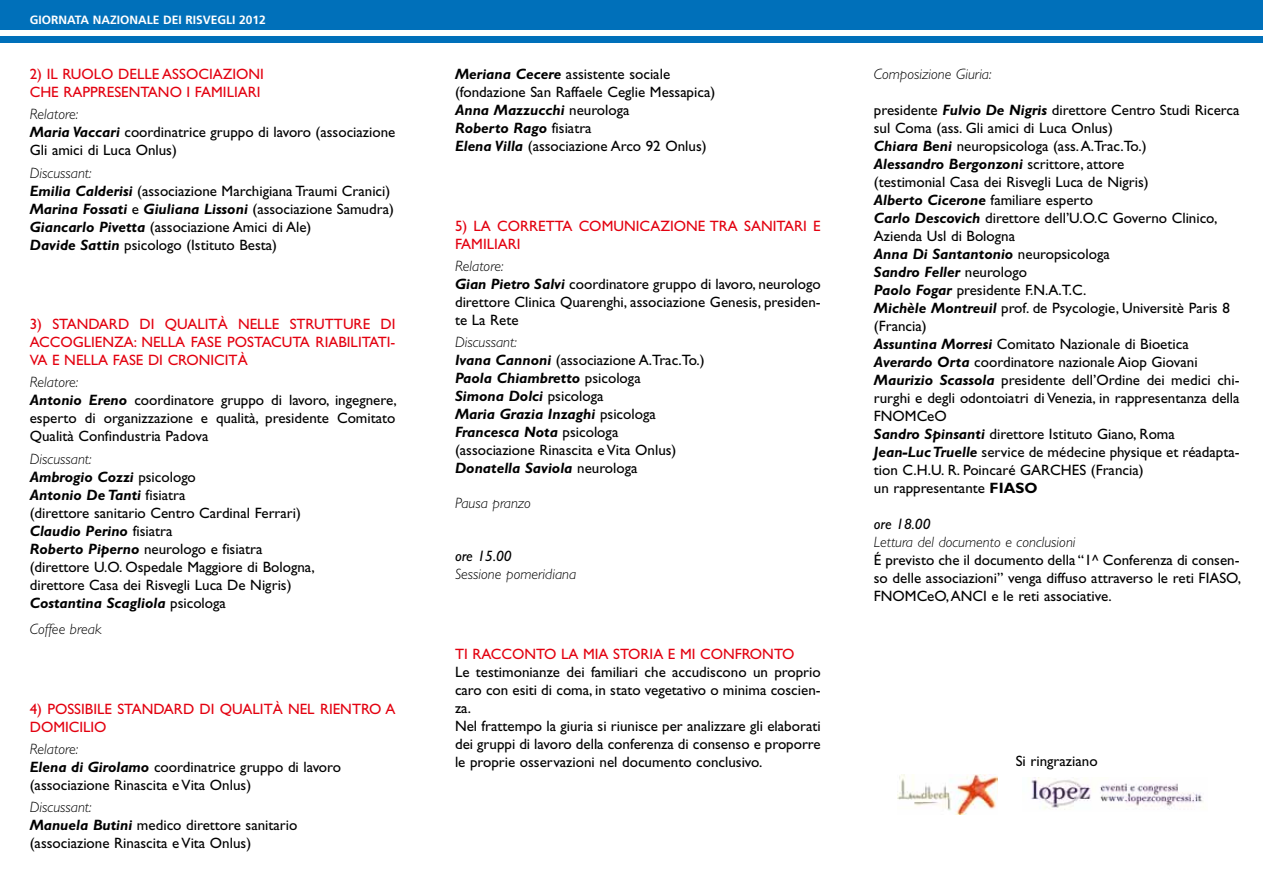
<style>
.page{position:relative;width:1263px;height:893px;background:#fff}
.page>*{position:absolute;margin:0;border:0;box-sizing:border-box;transform-origin:0 0}
.t1{font:15px/18px "Gill Sans";color:#000}
.t2{font:15px/18px "Gill Sans";color:#e3000f}
.t3{font:italic 300 15px "Gill Sans";color:#000}
.t4{font:italic 15px "Gill Sans";color:#000}
.t5{font:700 12px "Frutiger";color:#fff}
.s1{font-weight:300;font-style:italic}
.s2{font-weight:700;font-style:italic}
.s3{font-weight:700}
</style>
<div class="page">
<div style="left:0;top:0;width:1263px;height:30px;background:#0070ba"></div>
<div style="left:0;top:36px;width:1263px;height:7px;background:#0070ba"></div>
<img style="left:897px;top:774px;width:101px;height:41px">
<img style="left:1031px;top:777px;width:172px;height:33px">
<p class="t5" style="left:30px;top:13px;width:238px">GIORNATA NAZIONALE DEI RISVEGLI 2012</p>
<p class="t2" style="left:30px;top:65px;width:236px">2) IL RUOLO DELLE ASSOCIAZIONI<br>CHE RAPPRESENTANO I FAMILIARI</p>
<p class="t1" style="left:30px;top:105px;width:367px"><span class="s1">Relatore:<br></span><span class="s2">Maria Vaccari</span> coordinatrice gruppo di lavoro (associazione<br>Gli amici di Luca Onlus)</p>
<p class="t1" style="left:30px;top:164px;width:366px"><span class="s1">Discussant:<br></span><span class="s2">Emilia Calderisi</span> (associazione Marchigiana Traumi Cranici)<br><span class="s2">Marina Fossati</span> e <span class="s2">Giuliana Lissoni</span> (associazione Samudra)<br><span class="s2">Giancarlo Pivetta</span> (associazione Amici di Ale)<br><span class="s2">Davide Sattin</span> psicologo (Istituto Besta)</p>
<p class="t2" style="left:30px;top:315px;width:367px">3) STANDARD DI QUALITÀ NELLE STRUTTURE DI<br>ACCOGLIENZA: nella</p>
<p class="t2" style="left:191px;top:333px;width:9px">fase</p>
<p class="t2" style="left:227px;top:333px;width:11px">postacuta</p>
<p class="t2" style="left:316px;top:333px;width:8px">riabilitati</p>
<p class="t2" style="left:391px;top:333px;width:6px">-</p>
<p class="t2" style="left:30px;top:351px;width:45px">va enella</p>
<p class="t2" style="left:113px;top:351px;width:9px">fase</p>
<p class="t2" style="left:148px;top:351px;width:30px">di cronicità</p>
<p class="t1" style="left:30px;top:373px;width:369px"><span class="s1">Relatore:<br></span><span class="s2">Antonio Ereno</span> coordinatore gruppo di lavoro, ingegnere, esperto di organizzazione e qualità, presidente Comitato Qualità Confindustria Padova</p>
<p class="t1" style="left:30px;top:450px;width:286px"><span class="s1">Discussant:<br></span><span class="s2">Ambrogio Cozzi</span> psicologo<br><span class="s2">Antonio De Tanti</span> fisiatra<br>(direttore sanitario Centro Cardinal Ferrari)<br><span class="s2">Claudio Perino</span> fisiatra<br><span class="s2">Roberto Piperno</span> neurologo e fisiatra (direttore U.O. Ospedale Maggiore di Bologna, direttore Casa dei Risvegli Luca De Nigris)<br><span class="s2">Costantina Scagliola</span> psicologa</p>
<p class="t3" style="left:30px;top:621px;width:73px">Coffee break</p>
<p class="t2" style="left:30px;top:700px;width:367px">4) POSSIBILE STANDARD DI QUALITÀ NEL RIENTRO A<br>DOMICILIO</p>
<p class="t1" style="left:30px;top:740px;width:313px"><span class="s1">Relatore:<br></span><span class="s2">Elena di Girolamo</span> coordinatrice gruppo di lavoro (associazione Rinascita e Vita Onlus)</p>
<p class="t1" style="left:30px;top:798px;width:269px"><span class="s1">Discussant:<br></span><span class="s2">Manuela Butini</span> medico direttore sanitario (associazione Rinascita e Vita Onlus)</p>
<p class="t1" style="left:455px;top:65px;width:262px"><span class="s2">Meriana Cecere</span> assistente sociale (fondazione San Raffaele Ceglie Messapica)<br><span class="s2">Anna Mazzucchi</span> neurologa<br><span class="s2">Roberto Rago</span> fisiatra<br><span class="s2">Elena Villa</span> (associazione Arco 92 Onlus)</p>
<p class="t2" style="left:455px;top:217px;width:367px">5) LA CORRETTA COMUNICAZIONE TRA SANITARI E<br>FAMILIARI</p>
<p class="t1" style="left:455px;top:257px;width:367px"><span class="s1">Relatore:<br></span><span class="s2">Gian Pietro Salvi</span> coordinatore gruppo di lavoro, neurologo direttore Clinica Quarenghi, associazione Genesis, presiden&shy;te La Rete</p>
<p class="t1" style="left:455px;top:333px;width:251px"><span class="s1">Discussant:<br></span><span class="s2">Ivana Cannoni</span> (associazione A.Trac.To.)<br><span class="s2">Paola Chiambretto</span> psicologa<br><span class="s2">Simona Dolci</span> psicologa<br><span class="s2">Maria Grazia Inzaghi</span> psicologa<br><span class="s2">Francesca Nota</span> psicologa<br>(associazione Rinascita e Vita Onlus)<br><span class="s2">Donatella Saviola</span> neurologa</p>
<p class="t3" style="left:455px;top:495px;width:78px">Pausa pranzo</p>
<p class="t4" style="left:455px;top:547px;width:58px">ore 15.00</p>
<p class="t3" style="left:455px;top:566px;width:123px">Sessione pomeridiana</p>
<p class="t2" style="left:455px;top:645px;width:341px">TI RACCONTO LA MIA STORIA E MI CONFRONTO</p>
<p class="t1" style="left:455px;top:663px;width:367px">Le testimonianze dei familiari che accudiscono un proprio caro con esiti di coma, in stato vegetativo o minima coscien&shy;za.<br>Nel frattempo la giuria si riunisce per analizzare gli elaborati dei gruppi di lavoro della conferenza di consenso e proporre le proprie osservazioni nel documento conclusivo.</p>
<p class="t3" style="left:874px;top:66px;width:119px">Composizione Giuria:</p>
<p class="t1" style="left:874px;top:101px;width:367px">presidente <span class="s2">Fulvio De Nigris</span> direttore Centro Studi Ricerca sul Coma (ass. Gli amici di Luca Onlus)<br><span class="s2">Chiara Beni</span> neuropsicologa (ass. A.Trac.To.)<br><span class="s2">Alessandro Bergonzoni</span> scrittore, attore<br>(testimonial Casa dei Risvegli Luca de Nigris)<br><span class="s2">Alberto Cicerone</span> familiare esperto<br><span class="s2">Carlo Descovich</span> direttore dell’U.O.C Governo Clinico, Azienda Usl di Bologna<br><span class="s2">Anna Di Santantonio</span> neuropsicologa<br><span class="s2">Sandro Feller</span> neurologo<br><span class="s2">Paolo Fogar</span> presidente F.N.A.T.C.<br><span class="s2">Michèle Montreuil</span> prof. de Psycologie, Universitè Paris 8 (Francia)<br><span class="s2">Assuntina Morresi</span> Comitato Nazionale di Bioetica <span class="s2">Averardo Orta</span> coordinatore nazionale Aiop Giovani <span class="s2">Maurizio Scassola</span> presidente dell’Ordine dei medici chi&shy;rurghi e degli odontoiatri di Venezia, in rappresentanza della FNOMCeO<br><span class="s2">Sandro Spinsanti</span> direttore Istituto Giano, Roma<br><span class="s2">Jean-Luc Truelle</span> service de médecine physique et réadapta&shy;tion C.H.U. R. Poincaré GARCHES (Francia)<br>un rappresentante <span class="s3">FIASO</span></p>
<p class="t4" style="left:874px;top:515px;width:58px">ore 18.00</p>
<p class="t3" style="left:874px;top:534px;width:203px">Lettura del documento e conclusioni</p>
<p class="t1" style="left:874px;top:551px;width:369px;text-align:justify">É previsto che il documento della “1^ Conferenza di consen&shy;so delle associazioni” venga diffuso attraverso le reti FIASO, FNOMCeO, ANCI e le reti associative.</p>
<p class="t1" style="left:1016px;top:752px;width:83px">Si ringraziano</p>
</div>
